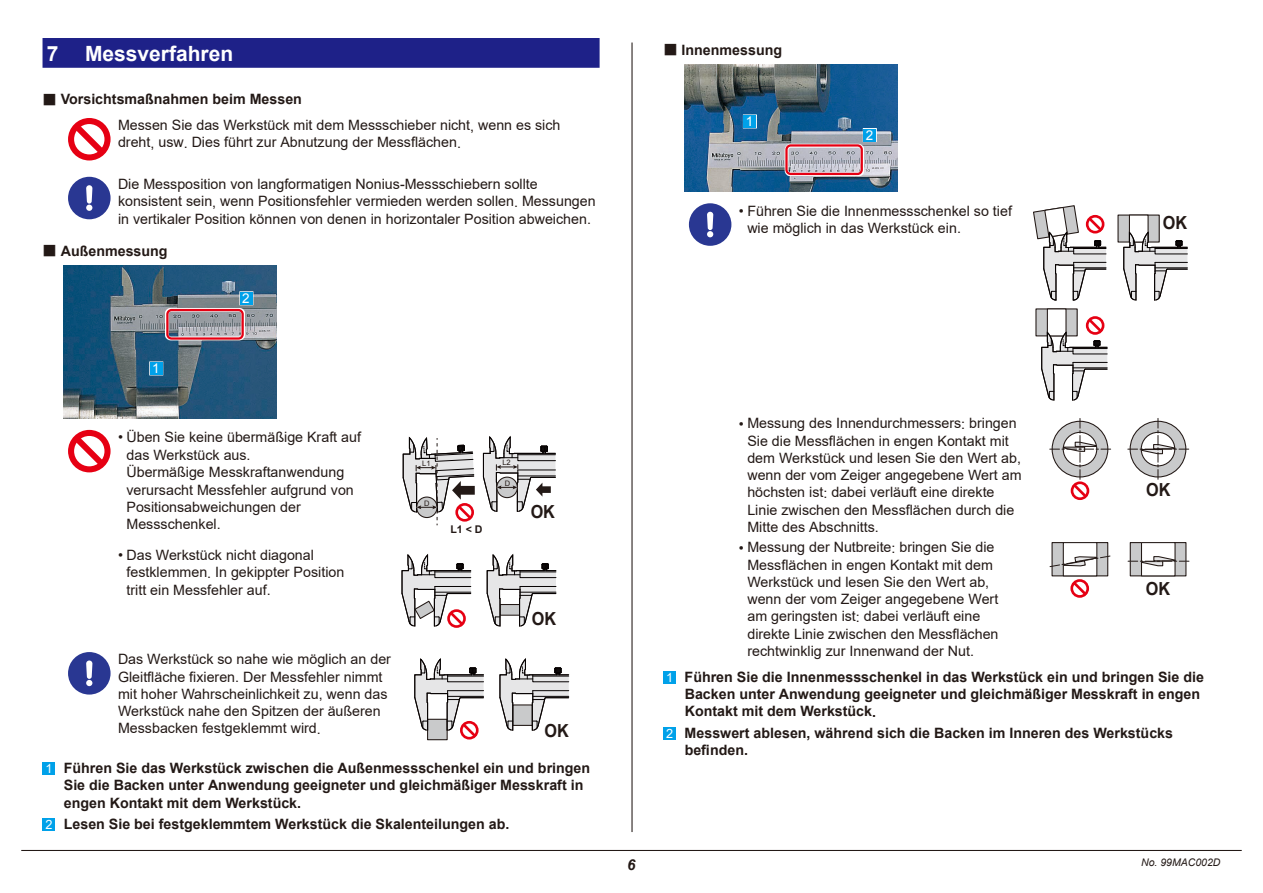
<style>
.page{position:relative;width:1263px;height:893px;background:#fff}
.page>*{position:absolute;margin:0;border:0;box-sizing:border-box;transform-origin:0 0}
.t1{font:700 21px "Arial";color:#fff}
.t2{font:700 18px "Arial";color:#231916;scale:.9 1}
.t3{font:italic 700 15px "Arial";color:#231916}
.t4{font:14.25px/17.2px "Arial";color:#231916}
.t5{font:700 14.25px/17.2px "Arial";color:#231916}
.t6{font:700 10.65px "Arial";color:#231916}
.t7{font:italic 10.5px "Arial";color:#231916}
.t8{font:7.5px "Arial";color:#231916}
.s1{font-family:"Koz Go Pro";font-weight:700}
.s2{font-weight:700}
.s3{font-family:"Koz Go Pro"}
.s4{font-weight:400;font-size:12.75px;color:#fff}
</style>
<div class="page">
<hr style="left:21px;top:850px;width:1221px;height:1px;background:#231916">
<div style="left:43px;top:38px;width:557px;height:30px;background:#1e2188"></div>
<svg style="left:68px;top:118px;width:43px;height:42px"></svg>
<div style="left:68px;top:177px;width:43px;height:42px;background:#293792;border-radius:50%"></div>
<svg style="left:86px;top:185px;width:6px;height:26px"></svg>
<img style="left:64px;top:265px;width:212px;height:153px">
<div style="left:149px;top:361px;width:14px;height:14px;border:1px solid #fff"></div>
<div style="left:150px;top:362px;width:13px;height:13px;background:#00a1e9"></div>
<div style="left:239px;top:291px;width:14px;height:14px;border:1px solid #fff"></div>
<div style="left:240px;top:292px;width:13px;height:13px;background:#00a1e9"></div>
<svg style="left:165px;top:308px;width:80px;height:33px;background:#9fa3aa"></svg>
<div style="left:166px;top:309px;width:78px;height:31px;border:2px solid #e60013;border-radius:4px"></div>
<svg style="left:68px;top:430px;width:43px;height:42px"></svg>
<svg style="left:402px;top:436px;width:73px;height:89px"></svg>
<svg style="left:482px;top:435px;width:74px;height:77px"></svg>
<svg style="left:486px;top:553px;width:71px;height:74px"></svg>
<svg style="left:401px;top:554px;width:71px;height:74px"></svg>
<div style="left:68px;top:652px;width:43px;height:43px;background:#293792;border-radius:50%"></div>
<svg style="left:86px;top:660px;width:6px;height:26px"></svg>
<div style="left:427px;top:719px;width:21px;height:21px;border:1px solid #231916"></div>
<svg style="left:499px;top:658px;width:71px;height:73px"></svg>
<svg style="left:414px;top:658px;width:70px;height:81px"></svg>
<div style="left:43px;top:762px;width:12px;height:13px;background:#00a1e9"></div>
<div style="left:43px;top:818px;width:12px;height:13px;background:#00a1e9"></div>
<img style="left:685px;top:64px;width:212px;height:128px">
<div style="left:743px;top:114px;width:14px;height:14px;border:1px solid #fff"></div>
<div style="left:743px;top:115px;width:13px;height:13px;background:#00a1e9"></div>
<div style="left:863px;top:128px;width:14px;height:14px;border:1px solid #fff"></div>
<div style="left:863px;top:129px;width:13px;height:12px;background:#00a1e9"></div>
<svg style="left:784px;top:143px;width:80px;height:33px;background:#bbbdc6"></svg>
<div style="left:785px;top:144px;width:78px;height:31px;border:2px solid #e60013;border-radius:4px"></div>
<div style="left:689px;top:203px;width:42px;height:43px;background:#293792;border-radius:50%"></div>
<svg style="left:707px;top:212px;width:6px;height:25px"></svg>
<div style="left:1118px;top:215px;width:41px;height:27px;background:#c9cacb"></div>
<div style="left:1129px;top:215px;width:19px;height:27px;background:#fff"></div>
<div style="left:1129px;top:215px;width:19px;height:28px;border:1px solid #231916"></div>
<div style="left:1036px;top:309px;width:41px;height:27px;background:#c9cacb"></div>
<div style="left:1047px;top:309px;width:19px;height:27px;background:#fff"></div>
<div style="left:1047px;top:308px;width:19px;height:28px;border:1px solid #231916"></div>
<svg style="left:1123px;top:230px;width:65px;height:71px"></svg>
<svg style="left:1033px;top:205px;width:74px;height:96px"></svg>
<svg style="left:1041px;top:316px;width:67px;height:85px"></svg>
<svg style="left:1128px;top:418px;width:61px;height:61px"></svg>
<svg style="left:1050px;top:418px;width:61px;height:82px"></svg>
<div style="left:1052px;top:543px;width:56px;height:33px;background:#c9cacb"></div>
<div style="left:1051px;top:542px;width:57px;height:34px;border:1px solid #231916"></div>
<div style="left:1063px;top:543px;width:34px;height:33px;background:#fff"></div>
<div style="left:1063px;top:542px;width:34px;height:34px;border:1px solid #231916"></div>
<div style="left:1130px;top:543px;width:56px;height:33px;background:#c9cacb"></div>
<div style="left:1130px;top:542px;width:56px;height:34px;border:1px solid #231916"></div>
<div style="left:1141px;top:543px;width:34px;height:33px;background:#fff"></div>
<div style="left:1141px;top:542px;width:34px;height:34px;border:1px solid #231916"></div>
<svg style="left:1049px;top:555px;width:62px;height:12px"></svg>
<svg style="left:1128px;top:555px;width:61px;height:12px"></svg>
<svg style="left:1070px;top:579px;width:19px;height:19px"></svg>
<div style="left:663px;top:671px;width:13px;height:13px;background:#00a1e9"></div>
<div style="left:663px;top:727px;width:13px;height:13px;background:#00a1e9"></div>
<hr style="left:631px;top:43px;width:1px;height:789px;background:#231916">
<h1 class="t1" style="left:47px;top:38px;width:13px">7</h1>
<h1 class="t1" style="left:85px;top:38px;width:150px">Messverfahren</h1>
<p class="t4" style="left:118px;top:86px;width:444px;line-height:26px;text-indent:-75px"><span class="s1">■</span> <span class="s2">Vorsichtsmaßnahmen beim Messen<br></span>Messen Sie das Werkstück mit dem Messschieber nicht, wenn es sich</p>
<p class="t4" style="left:118px;top:134px;width:344px">dreht, usw. Dies führt zur Abnutzung der Messflächen.</p>
<p class="t4" style="left:118px;top:175px;width:479px">Die Messposition von langformatigen Nonius-Messschiebern sollte konsistent sein, wenn Positionsfehler vermieden werden sollen. Messungen in vertikaler Position können von denen in horizontaler Position abweichen.</p>
<p class="t5" style="left:43px;top:242px;width:127px"><span class="s3">■</span> Außenmessung</p>
<p class="t5" style="left:663px;top:41px;width:120px"><span class="s3">■</span> Innenmessung</p>
<p class="t4" style="left:747px;top:202px;width:266px;text-indent:-8px">• Führen Sie die Innenmessschenkel so tief wie möglich in das Werkstück ein.</p>
<p class="t2" style="left:1163px;top:211px;width:29px">OK</p>
<p class="t4" style="left:126px;top:428px;width:236px;text-indent:-9px">• Üben Sie keine übermäßige Kraft auf das Werkstück aus.<br>Übermäßige Messkraftanwendung verursacht Messfehler aufgrund von<br>Positionsabweichungen der<br>Messschenkel.</p>
<p class="t4" style="left:126px;top:546px;width:219px;text-indent:-9px">• Das Werkstück nicht diagonal festklemmen. In gekippter Position tritt ein Messfehler auf.</p>
<p class="t8" style="left:422px;top:458px;width:10px">L1</p>
<p class="t8" style="left:424px;top:498px;width:7px">D</p>
<p class="t6" style="left:450px;top:523px;width:34px">L1 &lt; D</p>
<p class="t8" style="left:502px;top:458px;width:10px">L2</p>
<p class="t8" style="left:505px;top:478px;width:7px">D</p>
<p class="t2" style="left:531px;top:500px;width:29px">OK</p>
<p class="t2" style="left:532px;top:606px;width:29px">OK</p>
<p class="t4" style="left:118px;top:651px;width:274px">Das Werkstück so nahe wie möglich an der Gleitfläche fixieren. Der Messfehler nimmt mit hoher Wahrscheinlichkeit zu, wenn das Werkstück nahe den Spitzen der äußeren Messbacken festgeklemmt wird.</p>
<p class="t2" style="left:545px;top:718px;width:29px">OK</p>
<p class="t5" style="left:64px;top:760px;width:528px;text-indent:-18px"><span class="s4">1</span> Führen Sie das Werkstück zwischen die Außenmessschenkel ein und bringen<br>Sie die Backen unter Anwendung geeigneter und gleichmäßiger Messkraft in engen Kontakt mit dem Werkstück.</p>
<p class="t5" style="left:45px;top:816px;width:466px"><span class="s4">2</span> Lesen Sie bei festgeklemmtem Werkstück die Skalenteilungen ab.</p>
<p class="t4" style="left:747px;top:415px;width:276px;text-indent:-9px">• Messung des Innendurchmessers: bringen Sie die Messflächen in engen Kontakt mit dem Werkstück und lesen Sie den Wert ab, wenn der vom Zeiger angegebene Wert am höchsten ist: dabei verläuft eine direkte Linie zwischen den Messflächen durch die Mitte des Abschnitts.</p>
<p class="t4" style="left:747px;top:539px;width:253px;text-indent:-9px">• Messung der Nutbreite: bringen Sie die Messflächen in engen Kontakt mit dem Werkstück und lesen Sie den Wert ab, wenn der vom Zeiger angegebene Wert am geringsten ist: dabei verläuft eine direkte Linie zwischen den Messflächen rechtwinklig zur Innenwand der Nut.</p>
<p class="t2" style="left:1146px;top:477px;width:29px">OK</p>
<p class="t2" style="left:1146px;top:577px;width:29px">OK</p>
<p class="t5" style="left:685px;top:668px;width:521px;text-indent:-18px"><span class="s4">1</span> Führen Sie die Innenmessschenkel in das Werkstück ein und bringen Sie die<br>Backen unter Anwendung geeigneter und gleichmäßiger Messkraft in engen<br>Kontakt mit dem Werkstück.</p>
<p class="t5" style="left:685px;top:724px;width:490px;text-indent:-18px"><span class="s4">2</span> Messwert ablesen, während sich die Backen im Inneren des Werkstücks befinden.</p>
<p class="t3" style="left:627px;top:854px;width:10px">6</p>
<p class="t7" style="left:1141px;top:855px;width:81px">No. 99MAC002D</p>
</div>
